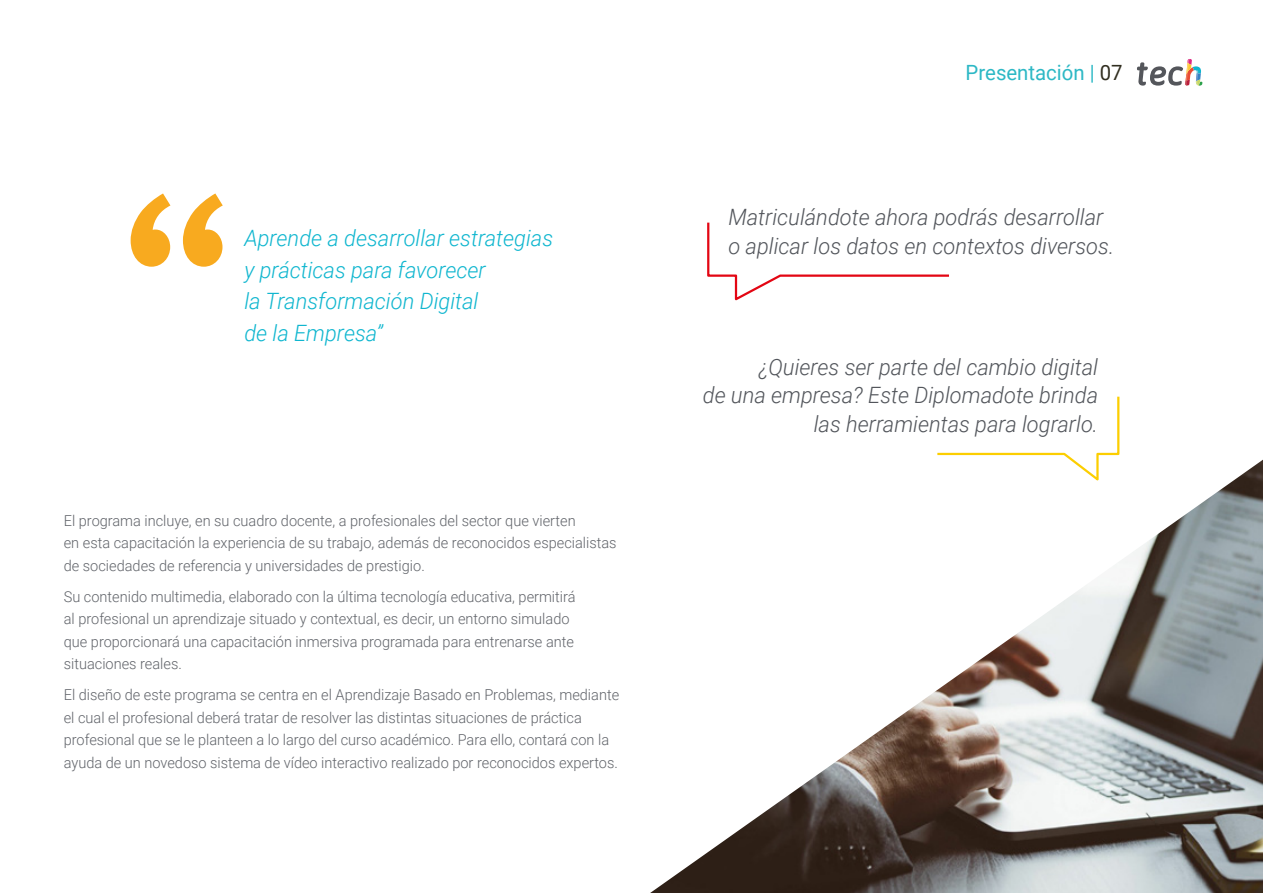
<style>
.page{position:relative;width:1263px;height:893px;background:#fff}
.page>*{position:absolute;margin:0;border:0;box-sizing:border-box;transform-origin:0 0}
.t1{font:italic 300 22.5px/28.5px "Roboto";color:#52555b;text-align:right}
.t2{font:italic 300 22.5px/31.5px "Roboto";color:#0fb6cf}
.t3{font:21px "Roboto";color:#2db8c5}
.t4{font:300 15px/22.5px "Roboto";color:#61646a}
.s1{color:#312e20}
</style>
<div class="page">
<svg style="left:131px;top:193px;width:92px;height:74px"></svg>
<svg style="left:937px;top:396px;width:183px;height:64px"></svg>
<svg style="left:707px;top:222px;width:242px;height:79px"></svg>
<svg style="left:1137px;top:59px;width:65px;height:27px"></svg>
<img style="left:650px;top:460px;width:613px;height:433px">
<h1 class="t2" style="left:244px;top:222px;width:310px">Aprende a desarrollar estrategias y prácticas para favorecer<br>la Transformación Digital<br>de la Empresa”</h1>
<p class="t4" style="left:64px;top:508px;width:554px">El programa incluye, en su cuadro docente, a profesionales del sector que vierten<br>en esta capacitación la experiencia de su trabajo, además de reconocidos especialistas de sociedades de referencia y universidades de prestigio.</p>
<p class="t4" style="left:64px;top:584px;width:513px">Su contenido multimedia, elaborado con la última tecnología educativa, permitirá al profesional un aprendizaje situado y contextual, es decir, un entorno simulado que proporcionará una capacitación inmersiva programada para entrenarse ante situaciones reales.</p>
<p class="t4" style="left:64px;top:683px;width:557px">El diseño de este programa se centra en el Aprendizaje Basado en Problemas, mediante el cual el profesional deberá tratar de resolver las distintas situaciones de práctica profesional que se le planteen a lo largo del curso académico. Para ello, contará con la ayuda de un novedoso sistema de vídeo interactivo realizado por reconocidos expertos.</p>
<h2 class="t3" style="left:966px;top:57px;width:159px">Presentación | <span class="s1">07</span></h2>
<h1 class="t1" style="left:728px;top:202px;width:387px;text-align:left">Matriculándote ahora podrás desarrollar o aplicar los datos en contextos diversos.</h1>
<h1 class="t1" style="left:703px;top:352px;width:397px">¿Quieres ser parte del cambio digital<br>de una empresa? Este Diplomadote brinda las herramientas para lograrlo.</h1>
</div>
